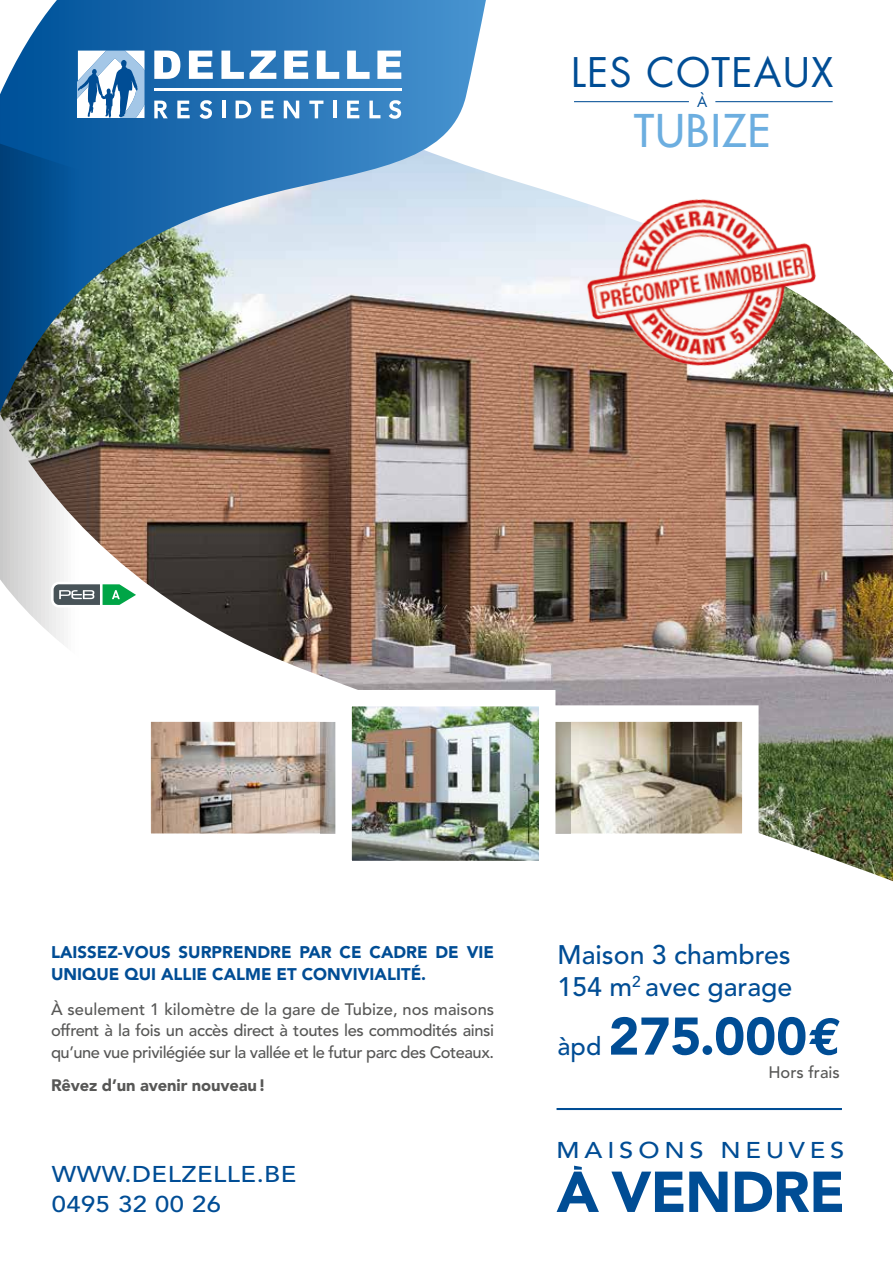
<style>
.page{position:relative;width:893px;height:1263px;background:#fff}
.page>*{position:absolute;margin:0;border:0;box-sizing:border-box;transform-origin:0 0}
.t1{font:900 57px "Avenir";letter-spacing:-.015em;color:#004d95}
.t2{font:900 52.35px "Avenir";color:#004d95}
.t3{font:43.95px "Futura";letter-spacing:.03em;color:#6caee0}
.t4{font:39.75px "Futura";letter-spacing:.03em;color:#004d95}
.t5{font:500 26.7px/32px "Avenir";color:#004d95}
.t6{font:500 22.65px/30px "Avenir";letter-spacing:.02em;color:#004d95;scale:1.12 1}
.t7{font:500 22.65px "Avenir";letter-spacing:.19em;color:#004d95;scale:1.12 1}
.t8{font:900 16.8px/22.5px "Avenir";color:#004d95}
.t9{font:500 16.5px/21.8px "Avenir";letter-spacing:-.03em;color:#575756;text-align:justify}
.t10{font:900 16.5px "Avenir";letter-spacing:-.01em;color:#575756}
.t11{font:500 16.5px "Avenir";color:#575756}
.t12{font:14.7px "Futura";color:#004d95}
.s1{font-weight:500;font-size:25.2px}
.s2{font-family:"Euro Mono";font-weight:700;font-size:53.1px}
</style>
<div class="page">
<img style="left:574px;top:102px;width:319px;height:779px">
<svg style="left:0;top:0;width:486px;height:121px;background:#3980bc"></svg>
<hr style="left:154px;top:89px;width:247px;height:2px;background:#fff">
<svg style="left:154px;top:51px;width:26px;height:28px"></svg>
<svg style="left:189px;top:51px;width:24px;height:28px"></svg>
<svg style="left:221px;top:51px;width:23px;height:28px"></svg>
<svg style="left:250px;top:51px;width:26px;height:28px"></svg>
<svg style="left:284px;top:51px;width:24px;height:28px"></svg>
<svg style="left:317px;top:51px;width:22px;height:28px"></svg>
<svg style="left:347px;top:51px;width:23px;height:28px"></svg>
<svg style="left:377px;top:51px;width:24px;height:28px"></svg>
<svg style="left:154px;top:101px;width:14px;height:17px"></svg>
<svg style="left:177px;top:101px;width:13px;height:17px"></svg>
<svg style="left:200px;top:100px;width:12px;height:19px"></svg>
<hr style="left:222px;top:101px;width:3px;height:17px;background:#fff">
<svg style="left:236px;top:101px;width:15px;height:17px"></svg>
<svg style="left:261px;top:101px;width:13px;height:17px"></svg>
<svg style="left:284px;top:101px;width:15px;height:17px"></svg>
<svg style="left:309px;top:101px;width:14px;height:17px"></svg>
<hr style="left:334px;top:101px;width:3px;height:17px;background:#fff">
<svg style="left:347px;top:101px;width:12px;height:17px"></svg>
<svg style="left:369px;top:101px;width:11px;height:17px"></svg>
<svg style="left:389px;top:100px;width:12px;height:19px"></svg>
<svg style="left:78px;top:51px;width:67px;height:67px"></svg>
<img style="left:0;top:121px;width:863px;height:760px">
<img style="left:126px;top:697px;width:641px;height:172px">
<img style="left:327px;top:682px;width:237px;height:199px">
<svg style="left:574px;top:1166px;width:8px;height:4px"></svg>
<svg style="left:51px;top:582px;width:88px;height:25px"></svg>
<img style="left:560px;top:140px;width:284px;height:284px">
<hr style="left:556px;top:1108px;width:286px;height:2px;background:#004d95">
<hr style="left:574px;top:101px;width:115px;height:1px;background:#004d95">
<hr style="left:715px;top:101px;width:118px;height:1px;background:#004d95">
<h3 class="t4" style="left:571px;top:46px;width:264px">LES COTEAUX</h3>
<p class="t12" style="left:697px;top:92px;width:12px">À</p>
<h3 class="t3" style="left:634px;top:102px;width:138px">TUBIZE</h3>
<p class="t8" style="left:51px;top:940px;width:445px">LAISSEZ-VOUS SURPRENDRE PAR CE CADRE DE VIE<br>UNIQUE QUI ALLIE CALME ET CONVIVIALITÉ.</p>
<p class="t9" style="left:51px;top:998px;width:445px">À seulement 1 kilomètre de la gare de Tubize, nos maisons offrent à la fois un accès direct à toutes les commodités ainsi qu’une vue privilégiée sur la vallée et le futur parc des Coteaux.</p>
<p class="t10" style="left:51px;top:1075px;width:216px">Rêvez d’un avenir nouveau!</p>
<h3 class="t6" style="left:52px;top:1160px;width:220px">WWW.DELZELLE.BE<br>0495 32 00 26</h3>
<h3 class="t5" style="left:558px;top:939px;width:236px">Maison 3 chambres<br>154 m<sup>2</sup> avec garage</h3>
<h2 class="t2" style="left:558px;top:1005px;width:286px"><span class="s1">àpd</span> 275.000<span class="s2">g</span></h2>
<p class="t11" style="left:768px;top:1062px;width:73px">Hors frais</p>
<h3 class="t7" style="left:557px;top:1137px;width:258px">MAISONS NEUVES</h3>
<h1 class="t1" style="left:557px;top:1157px;width:290px">A VENDRE</h1>
</div>
